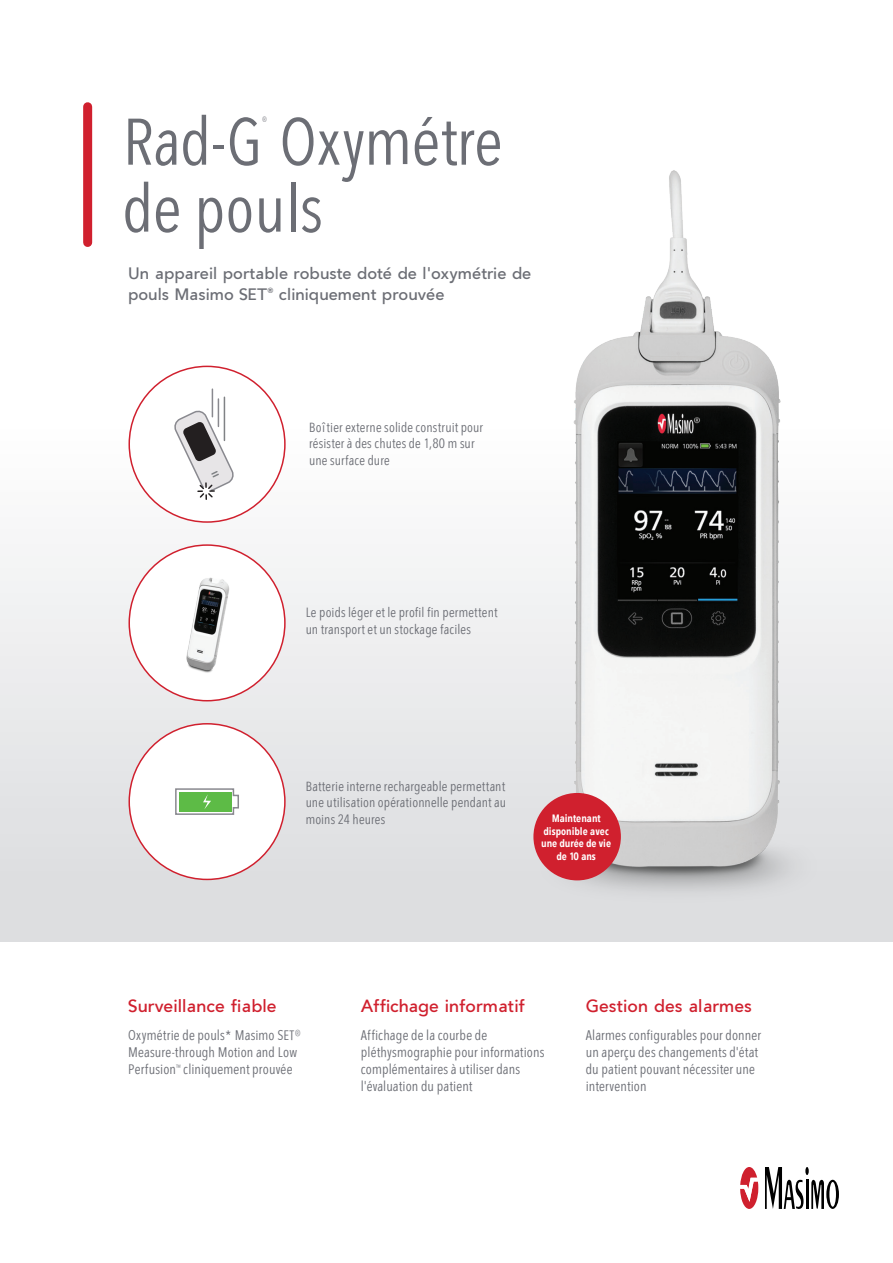
<style>
.page{position:relative;width:893px;height:1263px;background:#fff}
.page>*{position:absolute;margin:0;border:0;box-sizing:border-box;transform-origin:0 0}
.t1{font:100 66.9px "Masimo Sans Condensed";color:#6c6e75}
.t2{font:600 17.55px "Masimo Sans";color:#d0202e}
.t3{font:600 16.5px/21px "Masimo Sans";color:#6c6e75}
.Specs_-_No_leader{font:100 13.95px/17.1px "Masimo Sans Condensed";letter-spacing:.01em;color:#6c6e75}
.Specs_-_No_leader-2{font:100 13.5px/16.5px "Masimo Sans Condensed";letter-spacing:.01em;color:#6c6e75}
.t4{font:100 11.7px "Masimo Sans Condensed";color:#6c6e75}
.t5{font:500 10.65px/12.8px "Masimo Sans Condensed";color:#fff;text-align:center}
.s1{font-size:10.8px}
</style>
<div class="page">
<svg style="left:765px;top:1167px;width:74px;height:42px"></svg>
<svg style="left:740px;top:1167px;width:18px;height:42px"></svg>
<div style="left:0;top:378px;width:893px;height:563px;background:linear-gradient(to bottom,#fff,#d9dadc)"></div>
<div style="left:83px;top:107px;width:9px;height:135px;background:#d0202e"></div>
<img style="left:532px;top:170px;width:294px;height:772px">
<div style="left:129px;top:545px;width:156px;height:156px;background:#fff;border-radius:50%"></div>
<img style="left:159px;top:547px;width:98px;height:148px">
<div style="left:129px;top:724px;width:156px;height:155px;background:#fff;border-radius:50%"></div>
<svg style="left:175px;top:788px;width:64px;height:27px"></svg>
<div style="left:533px;top:793px;width:88px;height:87px;background:#d0202e;border-radius:50%"></div>
<div style="left:129px;top:366px;width:156px;height:156px;background:#fff;border-radius:50%"></div>
<svg style="left:174px;top:389px;width:60px;height:110px"></svg>
<p class="t1" style="left:123px;top:99px;width:381px">Rad-G Oxymétre</p>
<p class="t4" style="left:262px;top:113px;width:7px">®</p>
<p class="t1" style="left:123px;top:165px;width:202px">de pouls</p>
<p class="t3" style="left:128px;top:263px;width:405px">Un appareil portable robuste doté de l'oxymétrie de pouls Masimo SET® cliniquement prouvée</p>
<p class="Specs_-_No_leader-2" style="left:309px;top:419px;width:176px">Boîtier externe solide construit pour résister à des chutes de 1,80 m sur une surface dure</p>
<p class="Specs_-_No_leader-2" style="left:306px;top:604px;width:193px">Le poids léger et le profil fin permettent un transport et un stockage faciles</p>
<p class="Specs_-_No_leader-2" style="left:306px;top:777px;width:202px;text-align:justify">Batterie interne rechargeable permettant une utilisation opérationnelle pendant au moins 24 heures</p>
<p class="t5" style="left:541px;top:811px;width:71px">Maintenant disponible avec une durée de vie de 10 ans</p>
<p class="t2" style="left:128px;top:995px;width:150px">Surveillance fiable</p>
<p class="t2" style="left:361px;top:995px;width:165px">Affichage informatif</p>
<p class="t2" style="left:586px;top:995px;width:168px">Gestion des alarmes</p>
<p class="Specs_-_No_leader" style="left:128px;top:1026px;width:174px">Oxymétrie de pouls* Masimo SET®<br>Measure-through Motion and Low<br>Perfusion<span class="s1">™</span> cliniquement prouvée</p>
<p class="Specs_-_No_leader" style="left:361px;top:1026px;width:185px">Affichage de la courbe de pléthysmographie pour informations complémentaires à utiliser dans l'évaluation du patient</p>
<p class="Specs_-_No_leader" style="left:586px;top:1026px;width:177px">Alarmes configurables pour donner un aperçu des changements d'état du patient pouvant nécessiter une intervention</p>
</div>
